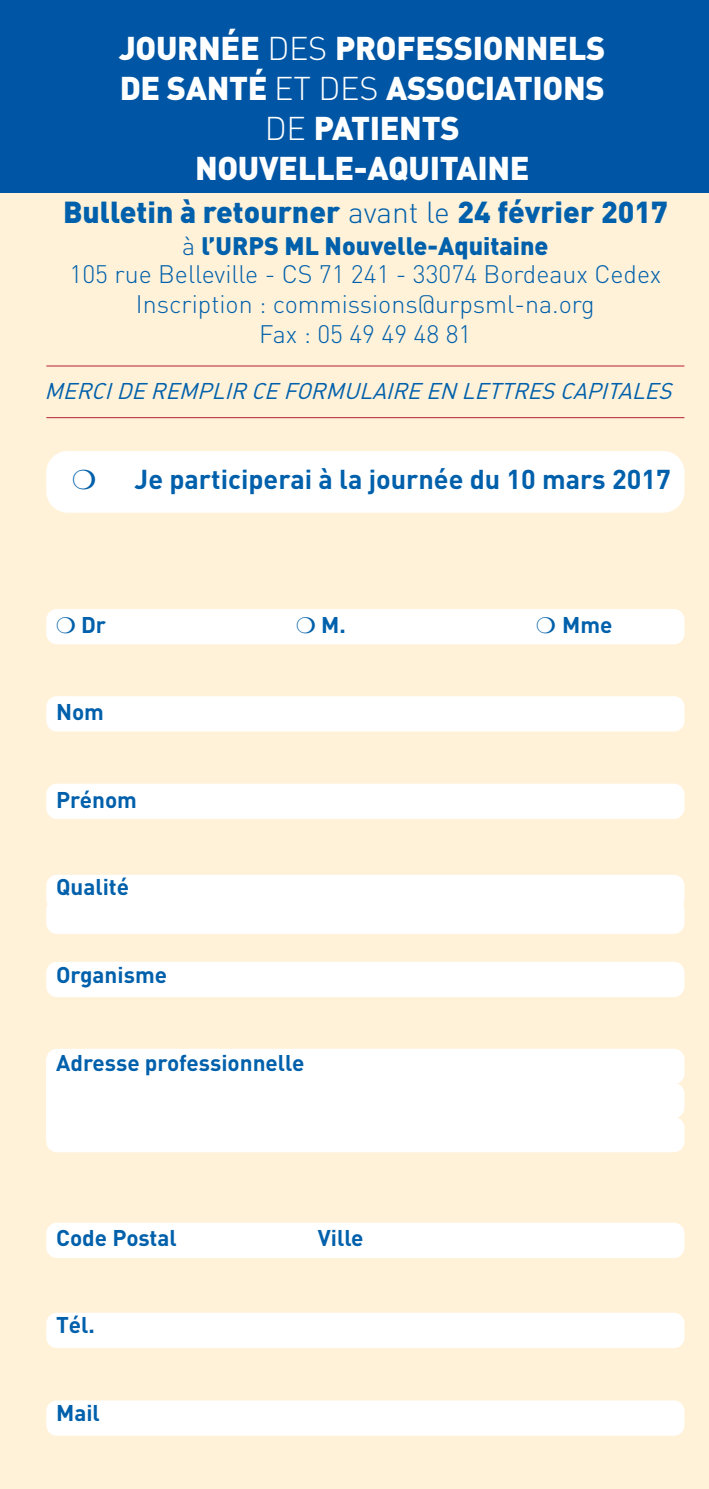
<style>
.page{position:relative;width:709px;height:1489px;background:#fff}
.page>*{position:absolute;margin:0;border:0;box-sizing:border-box;transform-origin:0 0}
.t1{font:900 32.5px "DIN";letter-spacing:-.01em;color:#fff}
.t2{font:900 30px "DIN";color:#0060ab}
.t3{font:700 27px "DIN";color:#0060ab}
.t4{font:300 25px/27.5px "DIN";color:#0060ab;text-align:center}
.t5{font:700 22.5px "DIN";color:#0060ab}
.t6{font:italic 22.5px "DIN Regular Alternate";color:#0060ab}
.s1{font-weight:300}
.s2{font-weight:900}
</style>
<div class="page">
<div style="left:0;top:6px;width:709px;height:1482px;background:#fff2d9"></div>
<hr style="left:46px;top:365px;width:638px;height:1px;background:#b61f34">
<hr style="left:46px;top:417px;width:638px;height:1px;background:#b61f34">
<div style="left:46px;top:696px;width:638px;height:35px;background:#fff"></div>
<div style="left:46px;top:783px;width:638px;height:36px;background:#fff"></div>
<div style="left:46px;top:875px;width:638px;height:58px;background:#fff"></div>
<div style="left:46px;top:1049px;width:638px;height:103px;background:#fff"></div>
<div style="left:46px;top:962px;width:638px;height:35px;background:#fff"></div>
<div style="left:46px;top:1313px;width:638px;height:34px;background:#fff"></div>
<div style="left:46px;top:1223px;width:638px;height:34px;background:#fff"></div>
<div style="left:46px;top:1058px;width:34px;height:81px;background:#fff"></div>
<div style="left:46px;top:1400px;width:638px;height:35px;background:#fff"></div>
<div style="left:0;top:0;width:709px;height:192px;background:#0056a4"></div>
<div style="left:46px;top:451px;width:638px;height:61px;background:#fff"></div>
<div style="left:46px;top:609px;width:638px;height:35px;background:#fff"></div>
<h1 class="t1" style="left:119px;top:27px;width:487px">JOURNÉE <span class="s1">des</span> PROFESSIONNELS</h1>
<h1 class="t1" style="left:120px;top:67px;width:486px">DE SANTÉ <span class="s1">ET DES</span> ASSOCIATIONS</h1>
<h1 class="t1" style="left:265px;top:107px;width:196px"><span class="s1">DE</span> PATIENTS</h1>
<h1 class="t1" style="left:195px;top:147px;width:22px">nou</h1>
<h1 class="t1" style="left:259px;top:147px;width:39px">velle</h1>
<h1 class="t1" style="left:354px;top:147px;width:177px">-AQUITAINE</h1>
<p class="t2" style="left:63px;top:192px;width:606px">Bulletin à retourner <span class="s1">avant le</span> 24 février 2017</p>
<p class="t4" style="left:70px;top:232px;width:593px">à <span class="s2">l’URPS ML Nouvelle-Aquitaine<br></span>105 rue Belleville - CS 71 241 - 33074 Bordeaux Cedex</p>
<p class="t4" style="left:136px;top:288px;width:460px;line-height:30px">Inscription : commissions@urpsml-na.org<br>Fax : 05 49 49 48 81</p>
<p class="t6" style="left:45px;top:377px;width:635px">MERCIDEREMPLIR CEFORMULAIREEN LETTRESCAPITALES</p>
<p class="t3" style="left:135px;top:461px;width:537px">Je participerai à la journée du 10 mars 2017</p>
<p class="t5" style="left:81px;top:610px;width:27px">Dr</p>
<p class="t5" style="left:321px;top:610px;width:26px">M.</p>
<p class="t5" style="left:562px;top:610px;width:52px">Mme</p>
<p class="t5" style="left:56px;top:697px;width:49px">Nom</p>
<p class="t5" style="left:56px;top:785px;width:82px">Prénom</p>
<p class="t5" style="left:56px;top:872px;width:75px">Qualité</p>
<p class="t5" style="left:56px;top:960px;width:112px">Organisme</p>
<p class="t5" style="left:56px;top:1047px;width:250px">Adresse professionnelle</p>
<p class="t5" style="left:56px;top:1222px;width:122px">Code Postal</p>
<p class="t5" style="left:318px;top:1222px;width:47px">Ville</p>
<p class="t5" style="left:56px;top:1310px;width:40px">Tél.</p>
<p class="t5" style="left:56px;top:1397px;width:45px">Mail</p>
</div>
